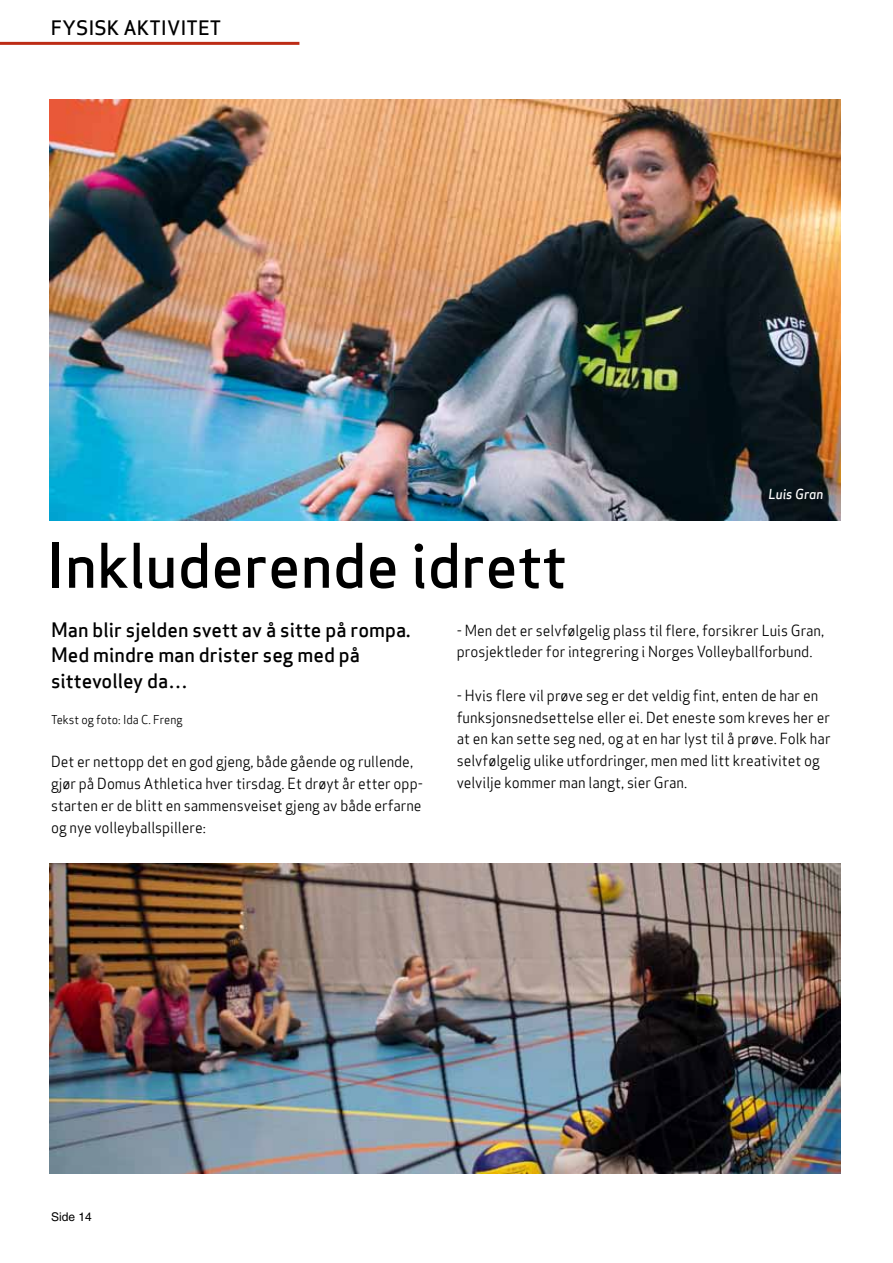
<style>
.page{position:relative;width:893px;height:1263px;background:#fff}
.page>*{position:absolute;margin:0;border:0;box-sizing:border-box;transform-origin:0 0}
.t1{font:60px "Apex Sans Medium T";color:#000}
.t2{font:19.5px/25.5px "Apex Sans Medium T";color:#000}
.t3{font:15px/21.8px "Apex Sans Book T";color:#000;scale:.95 1}
.t4{font:13.5px "Apex Sans Medium Italic T";color:#fff;scale:.95 1}
.t5{font:12px "Apex Sans Book T";color:#000;scale:.95 1}
.t6{font:12px "Helvetica";color:#000}
</style>
<div class="page">
<hr style="left:0;top:42px;width:299px;height:3px;background:#bd2c16">
<img style="left:50px;top:99px;width:791px;height:421px">
<img style="left:50px;top:864px;width:790px;height:309px">
<h2 class="t2" style="left:51px;top:15px;width:172px">FYSISK AKTIVITET</h2>
<h1 class="t1" style="left:46px;top:527px;width:523px">Inkluderende idrett</h1>
<p class="t4" style="left:769px;top:486px;width:59px">Luis Gran</p>
<h2 class="t2" style="left:51px;top:617px;width:361px">Man blir sjelden svett av å sitte på rompa.<br>Med mindre man drister seg med på sittevolley da…</h2>
<p class="t5" style="left:51px;top:712px;width:140px">Tekst og foto: Ida C. Freng</p>
<p class="t3" style="left:51px;top:751px;width:393px">Det er nettopp det en god gjeng, både gående og rullende, gjør på Domus Athletica hver tirsdag. Et drøyt år etter opp&shy;starten er de blitt en sammensveiset gjeng av både erfarne og nye volleyballspillere:</p>
<p class="t3" style="left:457px;top:619px;width:388px">- Men det er selvfølgelig plass til flere, forsikrer Luis Gran, prosjektleder for integrering i Norges Volleyballforbund.</p>
<p class="t3" style="left:457px;top:684px;width:395px">- Hvis flere vil prøve seg er det veldig fint, enten de har en funksjonsnedsettelse eller ei. Det eneste som kreves her er at en kan sette seg ned, og at en har lyst til å prøve. Folk har selvfølgelig ulike utfordringer, men med litt kreativitet og velvilje kommer man langt, sier Gran.</p>
<p class="t6" style="left:51px;top:1209px;width:42px">Side 14</p>
</div>
